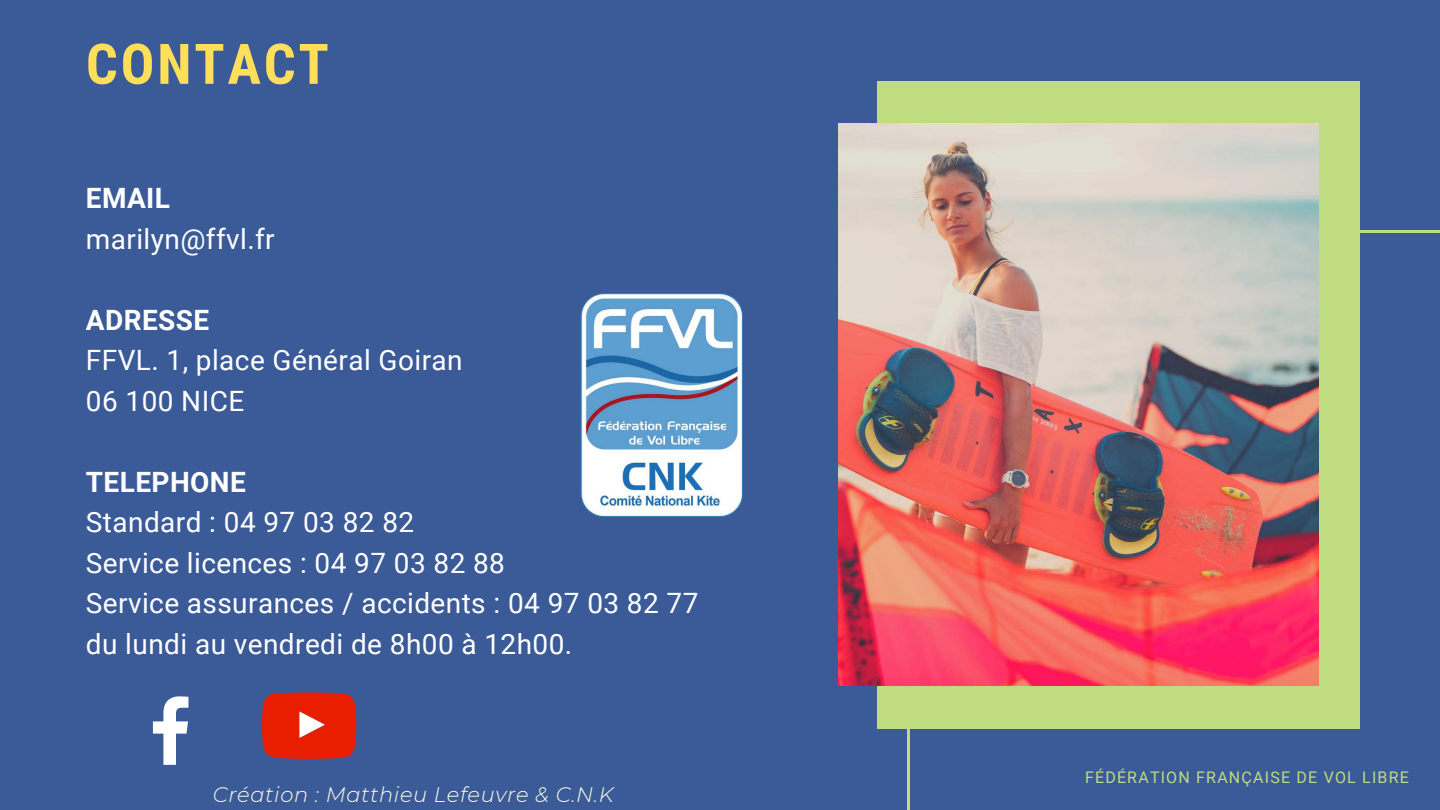
<style>
.page{position:relative;width:1440px;height:810px;background:#3a5a98}
.page>*{position:absolute;margin:0;border:0;box-sizing:border-box;transform-origin:0 0}
.t1{font:700 56px "Roboto Condensed";letter-spacing:.05em;color:#ffde59}
.t2{font:28px/40.5px "Roboto";letter-spacing:.015em;color:#fff}
.t3{font:700 28px "Roboto";letter-spacing:.015em;color:#fff}
.t4{font:italic 300 21px "Montserrat";letter-spacing:.03em;color:#fffee6}
.t5{font:16px "Roboto";letter-spacing:.075em;color:#bfdc80}
</style>
<div class="page">
<div style="left:877px;top:81px;width:482px;height:648px;background:#bfdc80"></div>
<hr style="left:907px;top:482px;width:3px;height:328px;background:#bfdc80">
<hr style="left:1253px;top:230px;width:187px;height:3px;background:#bfdc80">
<img style="left:839px;top:124px;width:480px;height:562px">
<svg style="left:153px;top:696px;width:35px;height:69px"></svg>
<svg style="left:262px;top:692px;width:94px;height:67px;background:#df2c17"></svg>
<img style="left:580px;top:293px;width:163px;height:223px">
<h1 class="t1" style="left:86px;top:32px;width:244px">CONTACT</h1>
<p class="t3" style="left:86px;top:182px;width:86px">EMAIL</p>
<p class="t2" style="left:86px;top:219px;width:190px">marilyn@ffvl.fr</p>
<p class="t3" style="left:86px;top:304px;width:125px">ADRESSE</p>
<p class="t2" style="left:86px;top:340px;width:378px">FFVL. 1, place Général Goiran<br>06 100 NICE</p>
<p class="t3" style="left:86px;top:466px;width:162px">TELEPHONE</p>
<p class="t2" style="left:86px;top:502px;width:614px">Standard : 04 97 03 82 82<br>Service licences : 04 97 03 82 88<br>Service assurances / accidents : 04 97 03 82 77 du lundi au vendredi de 8h00 à 12h00.</p>
<p class="t4" style="left:213px;top:782px;width:402px">Création : Matthieu Lefeuvre &amp; C.N.K</p>
<p class="t5" style="left:1085px;top:768px;width:325px">FÉDÉRATION FRANÇAISE DE VOL LIBRE</p>
</div>
